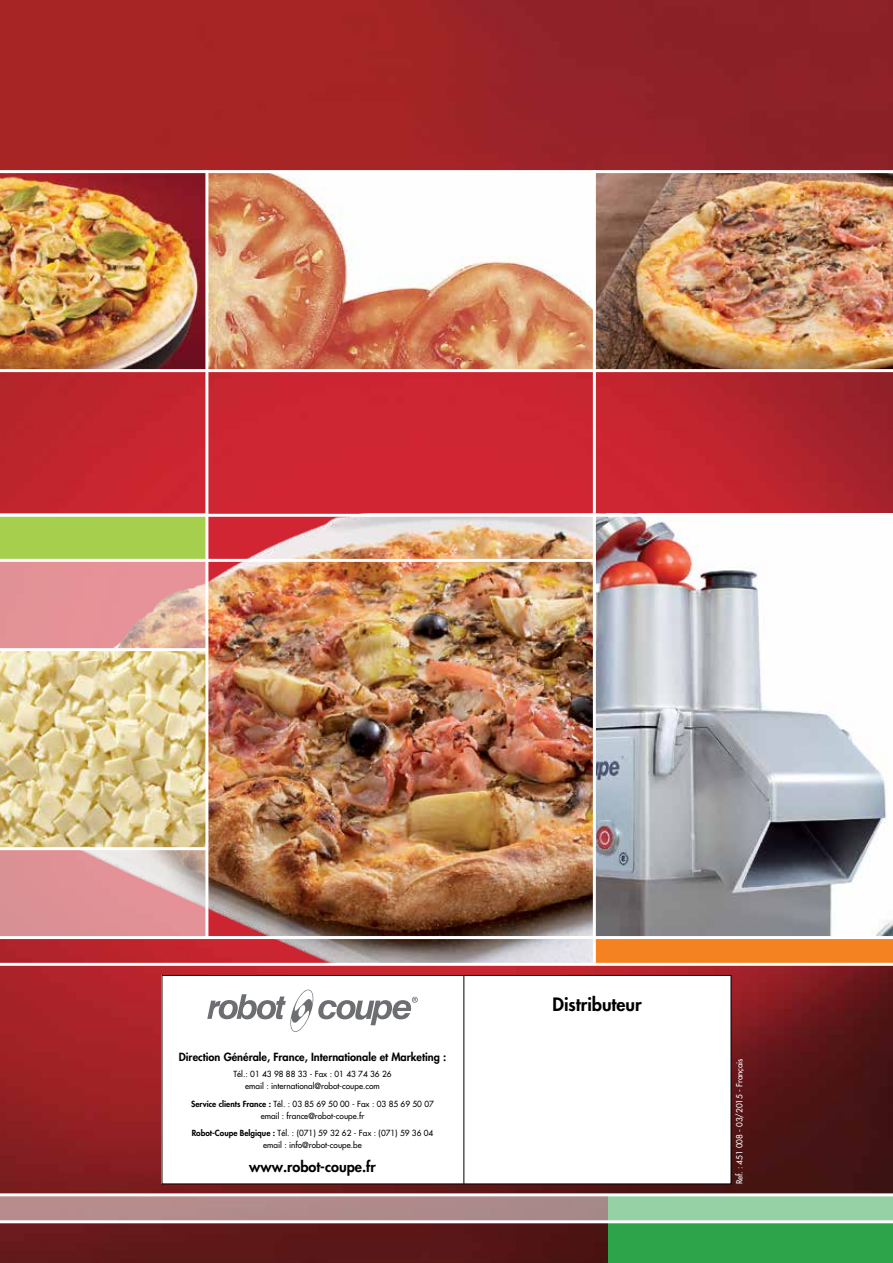
<style>
.page{position:relative;width:893px;height:1263px;background:#fff}
.page>*{position:absolute;margin:0;border:0;box-sizing:border-box;transform-origin:0 0}
.t1{font:800 17.85px "Futura";color:#000}
.t2{font:800 14.4px "Futura";color:#000}
.t3{font:800 10.95px "Futura";color:#000}
.t4{font:8.25px/12px "Futura";color:#000;text-align:center}
.t5{font:8.25px "Futura";letter-spacing:-.01em;color:#fff}
.s1{font-weight:800}
</style>
<div class="page">
<img style="left:0;top:0;width:893px;height:1263px">
<img style="left:0;top:517px;width:593px;height:446px">
<div style="left:608px;top:1196px;width:285px;height:67px;background:#2da44a"></div>
<svg style="left:0;top:562px;width:205px;height:374px;background:#e09c9d"></svg>
<div style="left:0;top:514px;width:207px;height:47px;background:#a5cf4d"></div>
<img style="left:596px;top:517px;width:297px;height:419px">
<img style="left:0;top:173px;width:593px;height:196px">
<svg style="left:0;top:1196px;width:893px;height:24px;background:#a9a295"></svg>
<img style="left:0;top:651px;width:205px;height:196px">
<img style="left:596px;top:173px;width:297px;height:196px">
<div style="left:594px;top:937px;width:299px;height:27px;background:#f58220"></div>
<hr style="left:0;top:170px;width:893px;height:3px;background:#fff">
<hr style="left:205px;top:170px;width:3px;height:768px;background:#fff">
<hr style="left:593px;top:170px;width:3px;height:794px;background:#fff">
<hr style="left:0;top:369px;width:893px;height:3px;background:#fff">
<hr style="left:0;top:514px;width:893px;height:3px;background:#fff">
<hr style="left:0;top:559px;width:596px;height:3px;background:#fff">
<hr style="left:0;top:963px;width:893px;height:3px;background:#fff">
<hr style="left:0;top:1193px;width:893px;height:3px;background:#fff">
<hr style="left:0;top:1220px;width:893px;height:3px;background:#fff">
<hr style="left:0;top:648px;width:207px;height:3px;background:#fff">
<hr style="left:0;top:847px;width:207px;height:3px;background:#fff">
<hr style="left:0;top:936px;width:893px;height:3px;background:#fff">
<div style="left:162px;top:975px;width:569px;height:209px;background:#fff"></div>
<div style="left:162px;top:975px;width:569px;height:209px;border:1px solid #000"></div>
<hr style="left:463px;top:975px;width:1px;height:209px;background:#000">
<svg style="left:207px;top:989px;width:211px;height:43px"></svg>
<h3 class="t3" style="left:179px;top:1049px;width:269px">Direction Générale, France, Internationale et Marketing :</h3>
<p class="t4" style="left:234px;top:1068px;width:160px">Tél.: 01 43 98 88 33 - Fax : 01 43 74 36 26 email : international@robot-coupe.com</p>
<p class="t4" style="left:191px;top:1097px;width:244px"><span class="s1">Service clients France :</span> Tél. : 03 85 69 50 00 - Fax : 03 85 69 50 07 email : france@robot-coupe.fr</p>
<p class="t4" style="left:192px;top:1127px;width:243px"><span class="s1">Robot-Coupe Belgique :</span> Tél. : (071) 59 32 62 - Fax : (071) 59 36 04 email : info@robot-coupe.be</p>
<h2 class="t2" style="left:249px;top:1156px;width:128px">www.robot-coupe.fr</h2>
<h1 class="t1" style="left:552px;top:992px;width:91px">Distributeur</h1>
<p class="t5" style="left:734px;top:1184px;width:127px;rotate:-90deg">Ref. : 451 008 - 03/2015 - Français</p>
</div>
